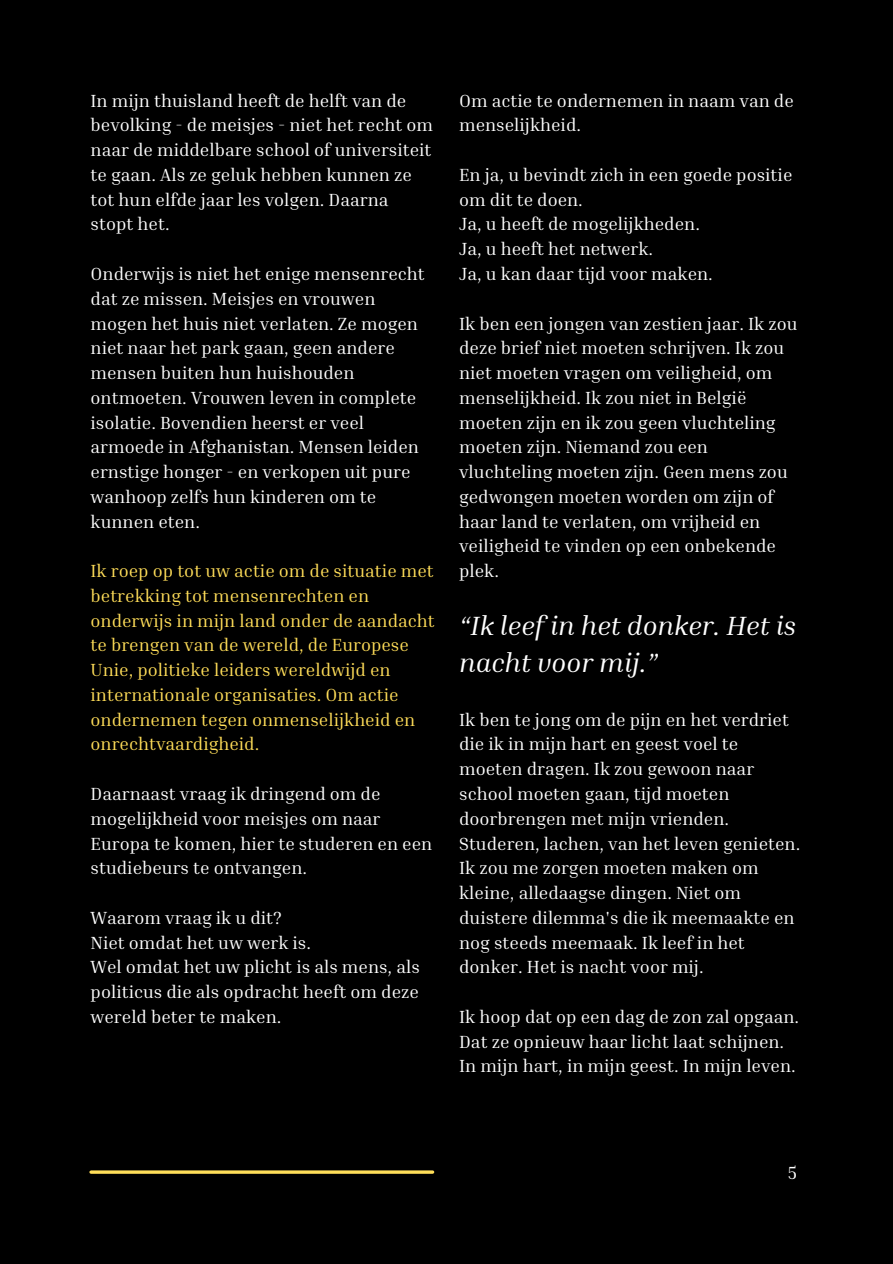
<style>
.page{position:relative;width:893px;height:1264px;background:#fff}
.page>*{position:absolute;margin:0;border:0;box-sizing:border-box;transform-origin:0 0}
.t1{font:italic 27px/37.2px "Inria Serif";color:#fff}
.t2{font:18px/24.8px "Inria Serif";color:#fff}
.t3{font:18px/24.8px "Inria Serif";color:#ffde59}
</style>
<div class="page">
<div style="left:0;top:0;width:892px;height:1263px;background:#000"></div>
<hr style="left:91px;top:1170px;width:341px;height:3px;background:#ffde59">
<p class="t2" style="left:91px;top:87px;width:344px">In mijn thuisland heeft de helft van de bevolking - de meisjes - niet het recht om naar de middelbare school of universiteit te gaan. Als ze geluk hebben kunnen ze tot hun elfde jaar les volgen. Daarna stopt het.</p>
<p class="t2" style="left:91px;top:261px;width:336px">Onderwijs is niet het enige mensenrecht dat ze missen. Meisjes en vrouwen mogen het huis niet verlaten. Ze mogen niet naar het park gaan, geen andere mensen buiten hun huishouden ontmoeten. Vrouwen leven in complete isolatie. Bovendien heerst er veel armoede in Afghanistan. Mensen leiden ernstige honger - en verkopen uit pure wanhoop zelfs hun kinderen om te kunnen eten.</p>
<p class="t3" style="left:91px;top:558px;width:346px">Ik roep op tot uw actie om de situatie met betrekking tot mensenrechten en onderwijs in mijn land onder de aandacht te brengen van de wereld, de Europese Unie, politieke leiders wereldwijd en internationale organisaties. Om actie ondernemen tegen onmenselijkheid en onrechtvaardigheid.</p>
<p class="t2" style="left:91px;top:780px;width:343px">Daarnaast vraag ik dringend om de mogelijkheid voor meisjes om naar Europa te komen, hier te studeren en een studiebeurs te ontvangen.</p>
<p class="t2" style="left:91px;top:904px;width:193px">Waarom vraag ik u dit?</p>
<p class="t2" style="left:91px;top:929px;width:222px">Niet omdat het uw werk is.</p>
<p class="t2" style="left:91px;top:954px;width:331px;text-align:justify">Wel omdat het uw plicht is als mens, als politicus die als opdracht heeft om deze wereld beter te maken.</p>
<p class="t2" style="left:459px;top:87px;width:336px">Om actie te ondernemen in naam van de menselijkheid.</p>
<p class="t2" style="left:459px;top:162px;width:335px">En ja, u bevindt zich in een goede positie om dit te doen.</p>
<p class="t2" style="left:459px;top:211px;width:242px">Ja, u heeft de mogelijkheden.</p>
<p class="t2" style="left:459px;top:236px;width:196px">Ja, u heeft het netwerk.</p>
<p class="t2" style="left:459px;top:261px;width:255px">Ja, u kan daar tijd voor maken.</p>
<p class="t2" style="left:459px;top:310px;width:340px">Ik ben een jongen van zestien jaar. Ik zou deze brief niet moeten schrijven. Ik zou niet moeten vragen om veiligheid, om menselijkheid. Ik zou niet in België moeten zijn en ik zou geen vluchteling moeten zijn. Niemand zou een vluchteling moeten zijn. Geen mens zou gedwongen moeten worden om zijn of haar land te verlaten, om vrijheid en veiligheid te vinden op een onbekende plek.</p>
<h2 class="t1" style="left:459px;top:605px;width:338px">“Ik leef in het donker. Het is nacht voor mij.”</h2>
<p class="t2" style="left:459px;top:706px;width:342px">Ik ben te jong om de pijn en het verdriet die ik in mijn hart en geest voel te moeten dragen. Ik zou gewoon naar school moeten gaan, tijd moeten doorbrengen met mijn vrienden.<br>Studeren, lachen, van het leven genieten.<br>Ik zou me zorgen moeten maken om kleine, alledaagse dingen. Niet om duistere dilemma's die ik meemaakte en nog steeds meemaak. Ik leef in het donker. Het is nacht voor mij.</p>
<p class="t2" style="left:459px;top:1003px;width:341px">Ik hoop dat op een dag de zon zal opgaan.<br>Dat ze opnieuw haar licht laat schijnen.<br>In mijn hart, in mijn geest. In mijn leven.</p>
<p class="t2" style="left:787px;top:1159px;width:11px">5</p>
</div>
